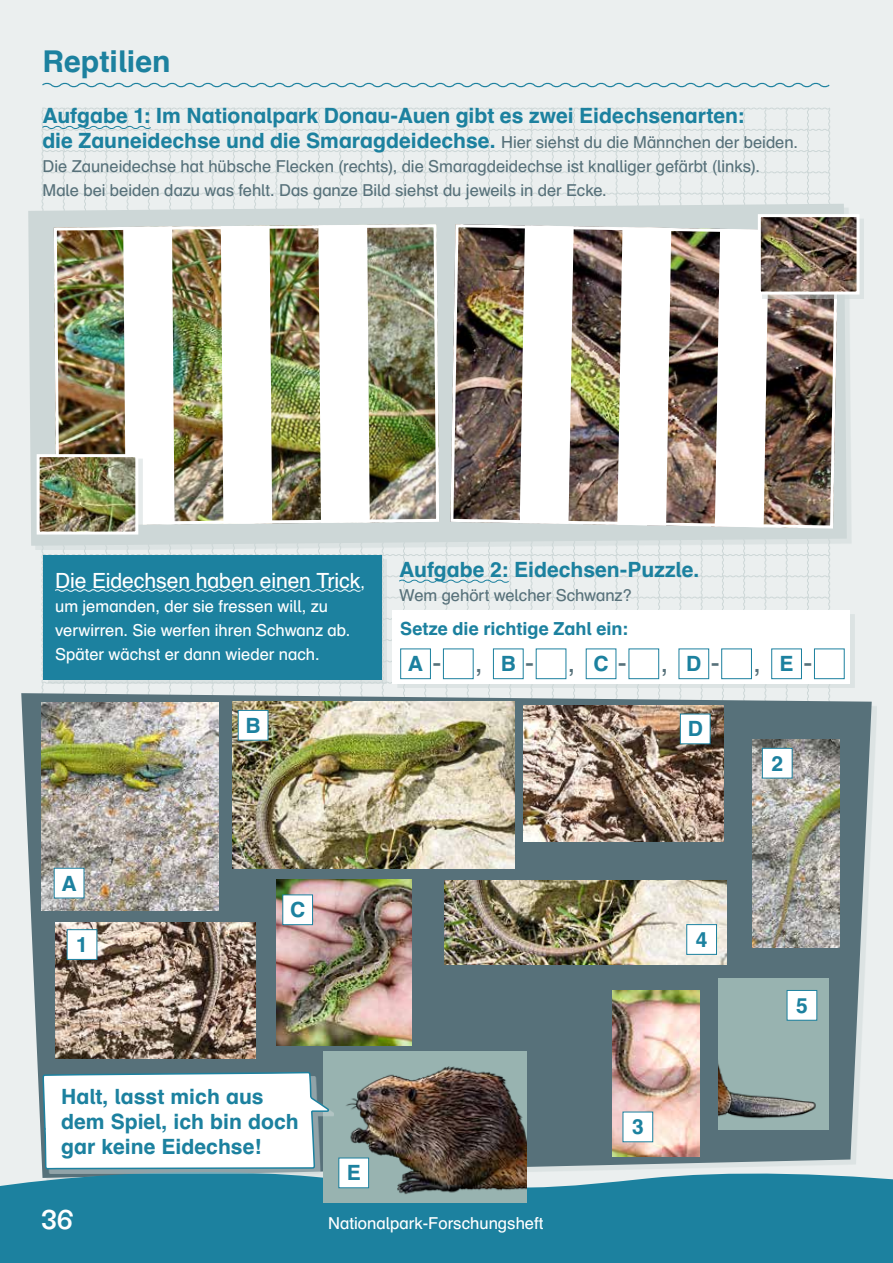
<style>
.page{position:relative;width:893px;height:1263px;background:#ebefef}
.page>*{position:absolute;margin:0;border:0;box-sizing:border-box;transform-origin:0 0}
.t1{font:30px "Schulbuch Nord Fett worked";color:#1c819f}
.t2{font:27px "Schulbuch Nord";color:#57717a}
.t3{font:500 27px "Labil Grotesk";color:#fff}
.t4{font:21px/25.2px "Schulbuch Nord Fett worked";color:#1c819f}
.t5{font:21px "Schulbuch Nord";letter-spacing:-.005em;color:#fff}
.t6{font:18px "Schulbuch Nord Fett worked";color:#1c819f}
.t7{font:16.5px/24px "Schulbuch Nord";letter-spacing:-.005em;color:#57717a}
.t8{font:16.5px/24px "Schulbuch Nord";color:#fff}
.s1{font-family:"Schulbuch Nord";font-size:16.5px;color:#57717a}
.s2{font-size:16.5px}
.s3{font-family:"Schulbuch Nord";font-size:27px;color:#57717a}
.s4{font-family:"Schulbuch Nord Fett worked";font-size:21px;color:#1c819f}
</style>
<div class="page">
<svg style="left:21px;top:693px;width:851px;height:478px"></svg>
<svg style="left:42px;top:82px;width:788px;height:6px"></svg>
<div style="left:762px;top:219px;width:102px;height:80px;background:#dce3e3"></div>
<div style="left:0;top:1171px;width:893px;height:92px;background:#1c819f"></div>
<div style="left:324px;top:1051px;width:203px;height:151px;background:#98b3b0"></div>
<img style="left:344px;top:1170px;width:183px;height:24px">
<div style="left:339px;top:1158px;width:30px;height:30px;background:#fff"></div>
<div style="left:338px;top:1157px;width:31px;height:31px;border:1px solid #1c819f"></div>
<div style="left:47px;top:1076px;width:287px;height:98px;background:#cdd7d7;opacity:.5"></div>
<img style="left:35px;top:107px;width:826px;height:1063px">
<div style="left:719px;top:978px;width:110px;height:151px;background:#98b3b0"></div>
<img style="left:719px;top:991px;width:99px;height:128px">
<div style="left:787px;top:990px;width:30px;height:30px;background:#fff"></div>
<h1 class="t1" style="left:43px;top:43px;width:130px">Reptilien</h1>
<p class="t4" style="left:43px;top:102px;width:757px">Aufgabe 1: Im Nationalpark Donau-Auen gibt es zwei Eidechsenarten:<br>die Zauneidechse und die Smaragdeidechse. <span class="s1">Hier siehst du die Männchen der beiden.</span></p>
<p class="t7" style="left:43px;top:154px;width:719px">Die Zauneidechse hat hübsche Flecken (rechts), die Smaragdeidechse ist knalliger gefärbt (links).<br>Male bei beiden dazu was fehlt. Das ganze Bild siehst du jeweils in der Ecke.</p>
<p class="t5" style="left:55px;top:567px;width:311px">Die Eidechsen haben einen Trick<span class="s2">,</span></p>
<p class="t8" style="left:55px;top:593px;width:297px">um jemanden, der sie fressen will, zu verwirren. Sie werfen ihren Schwanz ab.<br>Später wächst er dann wieder nach.</p>
<p class="t4" style="left:245px;top:712px;width:17px">B</p>
<p class="t4" style="left:399px;top:556px;width:302px">Aufgabe 2: Eidechsen-Puzzle.</p>
<p class="t7" style="left:399px;top:582px;width:234px">Wem gehört welcher Schwanz?</p>
<p class="t6" style="left:400px;top:617px;width:229px">Setze die richtige Zahl ein:</p>
<p class="t4" style="left:408px;top:651px;width:35px">A <span class="s3">-</span></p>
<p class="t2" style="left:475px;top:645px;width:60px">, <span class="s4">B</span> -</p>
<p class="t2" style="left:568px;top:645px;width:60px">, <span class="s4">C</span> -</p>
<p class="t2" style="left:661px;top:645px;width:60px">, <span class="s4">D</span> -</p>
<p class="t2" style="left:753px;top:645px;width:60px">, <span class="s4">E</span> -</p>
<p class="t4" style="left:688px;top:716px;width:17px">D</p>
<p class="t4" style="left:771px;top:750px;width:13px">2</p>
<p class="t4" style="left:61px;top:870px;width:17px">A</p>
<p class="t4" style="left:76px;top:931px;width:13px">1</p>
<p class="t4" style="left:290px;top:896px;width:17px">C</p>
<p class="t4" style="left:61px;top:1083px;width:239px">Halt, lasst mich aus dem Spiel, ich bin doch gar keine Eidechse!</p>
<p class="t4" style="left:347px;top:1160px;width:16px">E</p>
<p class="t4" style="left:696px;top:926px;width:13px">4</p>
<p class="t4" style="left:632px;top:1114px;width:13px">3</p>
<p class="t4" style="left:796px;top:992px;width:13px">5</p>
<p class="t3" style="left:41px;top:1201px;width:34px">36</p>
<p class="t8" style="left:328px;top:1211px;width:217px">Nationalpark-Forschungsheft</p>
</div>
